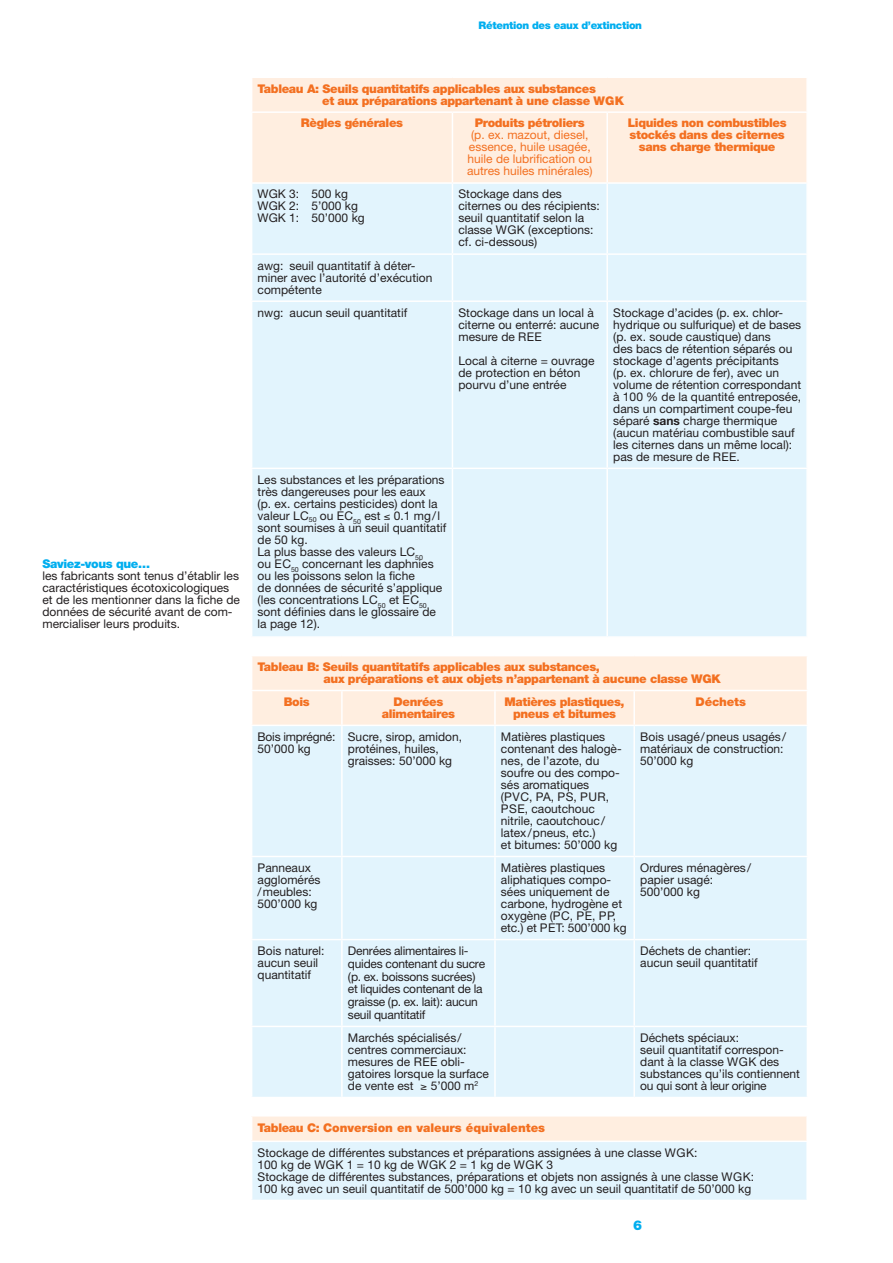
<style>
.page{position:relative;width:893px;height:1263px;background:#fff}
.page>*{position:absolute;margin:0;border:0;box-sizing:border-box;transform-origin:0 0}
.t1{font:900 13.5px "Helvetica Neue";color:#00aeef}
.t2{font:12px/12px "Helvetica Neue";color:#231f20}
.t3{font:900 12px/12px "Helvetica Neue";letter-spacing:-.03em;color:#f37021;text-align:center}
.t4{font:12px/12px "Helvetica Neue";color:#f37021;text-align:center}
.t5{font:900 12px "Helvetica Neue";color:#f37021}
.t6{font:12px/12px "Helvetica Neue";letter-spacing:-.02em;color:#231f20}
.t7{font:900 12px "Helvetica Neue";letter-spacing:-.03em;color:#00aeef}
.t8{font:900 10.5px "Helvetica Neue";letter-spacing:-.03em;color:#00aeef}
.s1{font-weight:700}
</style>
<div class="page">
<div style="left:252px;top:1116px;width:555px;height:25px;background:#ffeee0"></div>
<div style="left:252px;top:1141px;width:555px;height:59px;background:#e2f4fd"></div>
<hr style="left:251px;top:1140px;width:557px;height:2px;background:#fff">
<hr style="left:806px;top:1116px;width:2px;height:24px;background:#fff">
<hr style="left:806px;top:1142px;width:2px;height:58px;background:#fff">
<div style="left:252px;top:78px;width:554px;height:104px;background:#ffeee0"></div>
<div style="left:252px;top:184px;width:554px;height:452px;background:#e2f4fd"></div>
<hr style="left:452px;top:111px;width:155px;height:2px;background:#fff">
<hr style="left:452px;top:184px;width:1px;height:69px;background:#fff">
<hr style="left:452px;top:255px;width:1px;height:45px;background:#fff">
<hr style="left:452px;top:302px;width:1px;height:166px;background:#fff">
<hr style="left:452px;top:469px;width:1px;height:167px;background:#fff">
<hr style="left:251px;top:111px;width:201px;height:2px;background:#fff">
<hr style="left:452px;top:113px;width:1px;height:69px;background:#fff">
<hr style="left:607px;top:111px;width:201px;height:2px;background:#fff">
<hr style="left:606px;top:113px;width:2px;height:69px;background:#fff">
<hr style="left:606px;top:184px;width:2px;height:69px;background:#fff">
<hr style="left:606px;top:255px;width:2px;height:45px;background:#fff">
<hr style="left:606px;top:302px;width:2px;height:166px;background:#fff">
<hr style="left:606px;top:469px;width:2px;height:167px;background:#fff">
<hr style="left:251px;top:253px;width:201px;height:2px;background:#fff">
<hr style="left:452px;top:253px;width:155px;height:2px;background:#fff">
<hr style="left:607px;top:253px;width:201px;height:2px;background:#fff">
<hr style="left:251px;top:300px;width:201px;height:2px;background:#fff">
<hr style="left:452px;top:300px;width:155px;height:2px;background:#fff">
<hr style="left:607px;top:300px;width:201px;height:2px;background:#fff">
<hr style="left:251px;top:468px;width:201px;height:1px;background:#fff">
<hr style="left:452px;top:468px;width:155px;height:1px;background:#fff">
<hr style="left:607px;top:468px;width:201px;height:1px;background:#fff">
<div style="left:252px;top:656px;width:555px;height:69px;background:#ffeee0"></div>
<div style="left:252px;top:726px;width:555px;height:371px;background:#e2f4fd"></div>
<hr style="left:342px;top:690px;width:153px;height:1px;background:#fff">
<hr style="left:341px;top:726px;width:2px;height:130px;background:#fff">
<hr style="left:341px;top:857px;width:2px;height:82px;background:#fff">
<hr style="left:341px;top:940px;width:2px;height:86px;background:#fff">
<hr style="left:341px;top:1027px;width:2px;height:70px;background:#fff">
<hr style="left:251px;top:690px;width:91px;height:1px;background:#fff">
<hr style="left:341px;top:691px;width:2px;height:34px;background:#fff">
<hr style="left:495px;top:690px;width:139px;height:1px;background:#fff">
<hr style="left:494px;top:691px;width:2px;height:34px;background:#fff">
<hr style="left:634px;top:690px;width:174px;height:1px;background:#fff">
<hr style="left:633px;top:691px;width:2px;height:34px;background:#fff">
<hr style="left:494px;top:726px;width:2px;height:130px;background:#fff">
<hr style="left:633px;top:726px;width:2px;height:130px;background:#fff">
<hr style="left:494px;top:857px;width:2px;height:82px;background:#fff">
<hr style="left:633px;top:857px;width:2px;height:82px;background:#fff">
<hr style="left:494px;top:940px;width:2px;height:86px;background:#fff">
<hr style="left:633px;top:940px;width:2px;height:86px;background:#fff">
<hr style="left:494px;top:1027px;width:2px;height:70px;background:#fff">
<hr style="left:633px;top:1027px;width:2px;height:70px;background:#fff">
<hr style="left:251px;top:856px;width:91px;height:1px;background:#fff">
<hr style="left:342px;top:856px;width:153px;height:1px;background:#fff">
<hr style="left:495px;top:856px;width:139px;height:1px;background:#fff">
<hr style="left:634px;top:856px;width:174px;height:1px;background:#fff">
<hr style="left:251px;top:939px;width:91px;height:1px;background:#fff">
<hr style="left:342px;top:939px;width:153px;height:1px;background:#fff">
<hr style="left:495px;top:939px;width:139px;height:1px;background:#fff">
<hr style="left:634px;top:939px;width:174px;height:1px;background:#fff">
<hr style="left:251px;top:1026px;width:91px;height:1px;background:#fff">
<hr style="left:342px;top:1026px;width:153px;height:1px;background:#fff">
<hr style="left:495px;top:1026px;width:139px;height:1px;background:#fff">
<hr style="left:634px;top:1026px;width:174px;height:1px;background:#fff">
<p class="t8" style="left:479px;top:19px;width:165px">Rétention des eaux d’extinction</p>
<p class="t7" style="left:43px;top:556px;width:109px">Saviez-vous que…</p>
<p class="t2" style="left:43px;top:569px;width:199px">les fabricants sont tenus d’établir les caractéristiques écotoxicologiques et de les mentionner dans la fiche de données de sécurité avant de com&shy;mercialiser leurs produits.</p>
<p class="t3" style="left:322px;top:82px;width:304px;text-align:left;text-indent:-64px">Tableau A: Seuils quantitatifs applicables aux substances<br>et aux préparations appartenant à une classe WGK</p>
<p class="t3" style="left:301px;top:117px;width:104px">Règles générales</p>
<p class="t3" style="left:475px;top:117px;width:111px">Produits pétroliers</p>
<p class="t4" style="left:467px;top:129px;width:127px">(p. ex. mazout, diesel, essence, huile usagée, huile de lubrification ou autres huiles minérales)</p>
<p class="t3" style="left:628px;top:117px;width:160px">Liquides non combustibles stockés dans des citernes sans charge thermique</p>
<p class="t2" style="left:258px;top:188px;width:109px">WGK 3: 500 kg<br>WGK 2: 5’000 kg<br>WGK 1: 50’000 kg</p>
<p class="t2" style="left:458px;top:188px;width:143px">Stockage dans des citernes ou des récipients: seuil quantitatif selon la classe WGK (exceptions: cf. ci-dessous)</p>
<p class="t2" style="left:258px;top:259px;width:176px">awg: seuil quantitatif à déter&shy;miner avec l’autorité d’exécution compétente</p>
<p class="t2" style="left:258px;top:306px;width:151px">nwg: aucun seuil quantitatif</p>
<p class="t2" style="left:458px;top:306px;width:142px">Stockage dans un local à citerne ou enterré: aucune mesure de REE</p>
<p class="t2" style="left:458px;top:354px;width:138px">Local à citerne = ouvrage de protection en béton pourvu d’une entrée</p>
<p class="t2" style="left:613px;top:306px;width:189px">Stockage d’acides (p. ex. chlor&shy;hydrique ou sulfurique) et de bases (p. ex. soude caustique) dans<br>des bacs de rétention séparés ou stockage d’agents précipitants<br>(p. ex. chlorure de fer), avec un volume de rétention correspondant à 100 % de la quantité entreposée, dans un compartiment coupe-feu séparé <span class="s1">sans</span> charge thermique (aucun matériau combustible sauf les citernes dans un même local): pas de mesure de REE.</p>
<p class="t2" style="left:258px;top:473px;width:190px">Les substances et les préparations très dangereuses pour les eaux<br>(p. ex. certains pesticides) dont la valeur LC<sub>50</sub> ou EC<sub>50</sub> est ≤ 0.1 mg/l sont soumises à un seuil quantitatif de 50 kg.<br>La plus basse des valeurs LC<sub>50<br></sub>ou EC<sub>50</sub> concernant les daphnies ou les poissons selon la fiche<br>de données de sécurité s’applique (les concentrations LC<sub>50</sub> et EC<sub>50 </sub>sont définies dans le glossaire de la page 12).</p>
<p class="t3" style="left:324px;top:660px;width:399px;text-align:left;text-indent:-66px">Tableau B: Seuils quantitatifs applicables aux substances,<br>aux préparations et aux objets n’appartenant à aucune classe WGK</p>
<p class="t3" style="left:284px;top:695px;width:28px">Bois</p>
<p class="t3" style="left:382px;top:695px;width:75px">Denrées alimentaires</p>
<p class="t3" style="left:505px;top:695px;width:122px">Matières plastiques, pneus et bitumes</p>
<p class="t3" style="left:695px;top:695px;width:52px">Déchets</p>
<p class="t6" style="left:258px;top:730px;width:79px">Bois imprégné:<br>50’000 kg</p>
<p class="t2" style="left:348px;top:730px;width:116px">Sucre, sirop, amidon, protéines, huiles, graisses: 50’000 kg</p>
<p class="t2" style="left:501px;top:730px;width:122px">Matières plastiques contenant des halogè&shy;nes, de l’azote, du soufre ou des compo&shy;sés aromatiques (PVC, PA, PS, PUR,<br>PSE, caoutchouc nitrile, caoutchouc/ latex/pneus, etc.)<br>et bitumes: 50’000 kg</p>
<p class="t2" style="left:640px;top:730px;width:147px">Bois usagé/pneus usagés/ matériaux de construction:<br>50’000 kg</p>
<p class="t2" style="left:258px;top:861px;width:64px">Panneaux agglomérés /meubles:<br>500’000 kg</p>
<p class="t2" style="left:501px;top:861px;width:127px">Matières plastiques aliphatiques compo&shy;sées uniquement de carbone, hydrogène et oxygène (PC, PE, PP, etc.) et PET: 500’000 kg</p>
<p class="t2" style="left:640px;top:861px;width:112px">Ordures ménagères/ papier usagé:<br>500’000 kg</p>
<p class="t2" style="left:258px;top:944px;width:68px">Bois naturel: aucun seuil quantitatif</p>
<p class="t2" style="left:348px;top:944px;width:139px;line-height:12.8px">Denrées alimentaires li&shy;quides contenant du sucre (p. ex. boissons sucrées) et liquides contenant de la graisse (p. ex. lait): aucun seuil quantitatif</p>
<p class="t2" style="left:640px;top:944px;width:119px">Déchets de chantier: aucun seuil quantitatif</p>
<p class="t2" style="left:348px;top:1031px;width:143px">Marchés spécialisés/ centres commerciaux: mesures de REE obli&shy;gatoires lorsque la surface de vente est ≥ 5’000 m<sup>2</sup></p>
<p class="t2" style="left:640px;top:1031px;width:161px">Déchets spéciaux:<br>seuil quantitatif correspon&shy;dant à la classe WGK des substances qu’ils contiennent ou qui sont à leur origine</p>
<p class="t5" style="left:258px;top:1121px;width:289px">Tableau C: Conversion en valeurs équivalentes</p>
<p class="t2" style="left:258px;top:1146px;width:498px">Stockage de différentes substances et préparations assignées à une classe WGK:<br>100 kg de WGK 1 = 10 kg de WGK 2 = 1 kg de WGK 3<br>Stockage de différentes substances, préparations et objets non assignés à une classe WGK:<br>100 kg avec un seuil quantitatif de 500’000 kg = 10 kg avec un seuil quantitatif de 50’000 kg</p>
<p class="t1" style="left:633px;top:1217px;width:11px">6</p>
</div>
